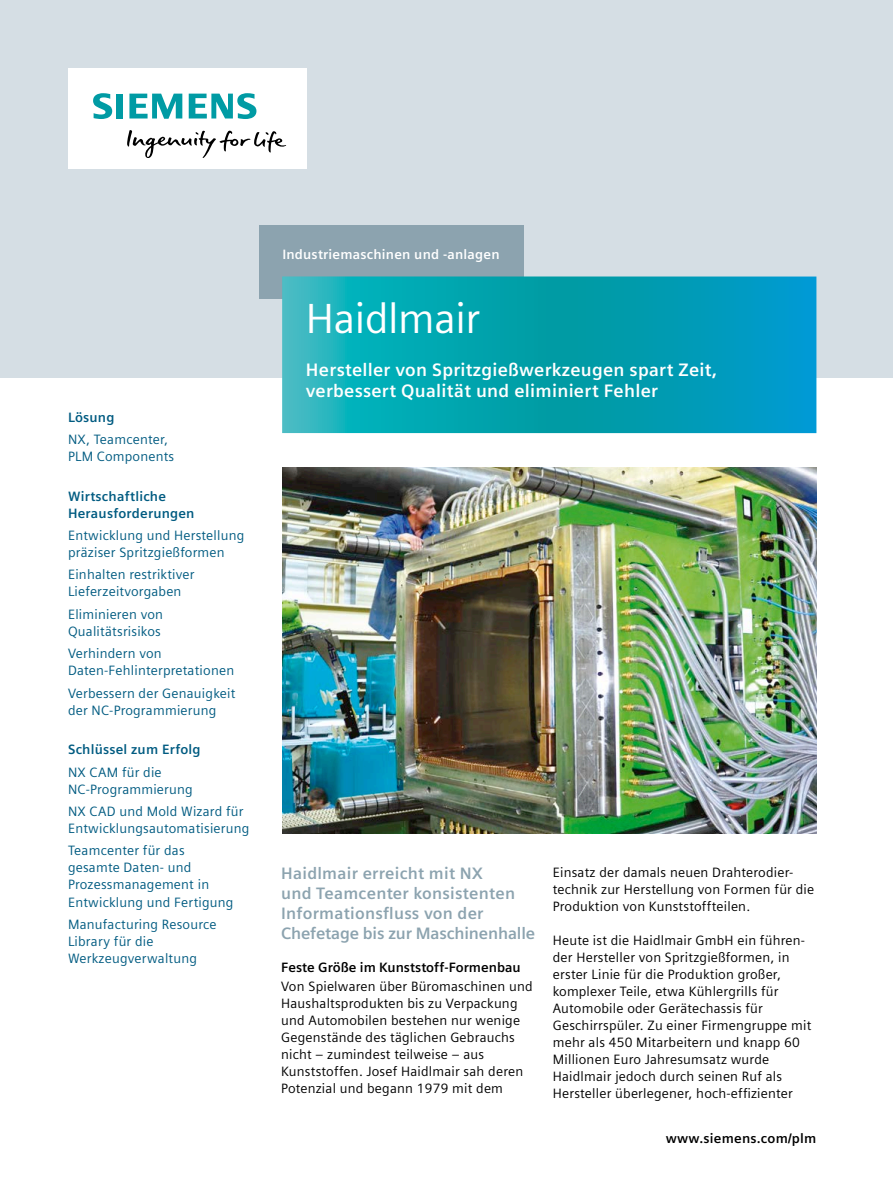
<style>
.page{position:relative;width:893px;height:1191px;background:#fff}
.page>*{position:absolute;margin:0;border:0;box-sizing:border-box;transform-origin:0 0}
.t1{font:42px "Siemens Sans Global";letter-spacing:-.01em;color:#fff}
.t2{font:700 18px/21.6px "Siemens Sans Global";letter-spacing:.015em;color:#fff}
.t3{font:700 16.5px/19.8px "Siemens Sans Global";letter-spacing:.015em;color:#8ca3af}
.t4{font:13.5px/17px "Siemens Sans Global";letter-spacing:.015em;color:#000}
.t5{font:13.5px/17px "Siemens Sans Global";letter-spacing:.015em;color:#005b81}
.t6{font:700 13.5px/17px "Siemens Sans Global";letter-spacing:.015em;color:#005b81}
.t7{font:700 13.5px "Siemens Sans Global";color:#000}
.t8{font:700 13.5px "Siemens Sans Global";letter-spacing:.015em;color:#fff}
</style>
<div class="page">
<div style="left:0;top:0;width:893px;height:377px;background:#d5dee4"></div>
<div style="left:68px;top:68px;width:238px;height:101px;background:#fff"></div>
<svg style="left:127px;top:130px;width:159px;height:28px"></svg>
<svg style="left:93px;top:93px;width:30px;height:26px"></svg>
<svg style="left:129px;top:94px;width:53px;height:25px"></svg>
<svg style="left:189px;top:93px;width:67px;height:26px"></svg>
<div style="left:259px;top:225px;width:264px;height:74px;background:#8ca3af"></div>
<svg style="left:282px;top:276px;width:534px;height:157px;background:#06a3b5"></svg>
<img style="left:282px;top:468px;width:534px;height:365px">
<p class="t6" style="left:68px;top:408px;width:48px">Lösung</p>
<p class="t5" style="left:68px;top:431px;width:108px">NX, Teamcenter,<br>PLM Components</p>
<p class="t6" style="left:68px;top:487px;width:128px">Wirtschaftliche<br>Herausforderungen</p>
<p class="t5" style="left:68px;top:527px;width:178px">Entwicklung und Herstellung präziser Spritzgießformen</p>
<p class="t5" style="left:68px;top:567px;width:128px">Einhalten restriktiver<br>Lieferzeitvorgaben</p>
<p class="t5" style="left:68px;top:606px;width:96px">Eliminieren von<br>Qualitätsrisikos</p>
<p class="t5" style="left:68px;top:645px;width:168px">Verhindern von<br>Daten-Fehlinterpretationen</p>
<p class="t5" style="left:68px;top:685px;width:169px">Verbessern der Genauigkeit der NC-Programmierung</p>
<p class="t6" style="left:68px;top:741px;width:134px">Schlüssel zum Erfolg</p>
<p class="t5" style="left:68px;top:764px;width:126px">NX CAM für die<br>NC-Programmierung</p>
<p class="t5" style="left:68px;top:803px;width:183px">NX CAD und Mold Wizard für<br>Entwicklungsautomatisierung</p>
<p class="t5" style="left:68px;top:843px;width:167px">Teamcenter für das gesamte Daten- und<br>Prozessmanagement in<br>Entwicklung und Fertigung</p>
<p class="t5" style="left:68px;top:916px;width:150px">Manufacturing Resource<br>Library für die<br>Werkzeugverwaltung</p>
<p class="t8" style="left:282px;top:246px;width:219px">Industriemaschinen und -anlagen</p>
<h1 class="t1" style="left:306px;top:287px;width:176px">Haidlmair</h1>
<h2 class="t2" style="left:306px;top:359px;width:413px">Hersteller von Spritzgießwerkzeugen spart Zeit, verbessert Qualität und eliminiert Fehler</h2>
<p class="t3" style="left:281px;top:863px;width:256px">Haidlmair erreicht mit NX<br>und Teamcenter konsistenten<br>Informationsfluss von der<br>Chefetage bis zur Maschinenhalle</p>
<p class="t7" style="left:281px;top:959px;width:241px">Feste Größe im Kunststoff-Formenbau</p>
<p class="t4" style="left:281px;top:978px;width:253px">Von Spielwaren über Büromaschinen und Haushaltsprodukten bis zu Verpackung und Automobilen bestehen nur wenige Gegenstände des täglichen Gebrauchs nicht – zumindest teilweise – aus Kunststoffen. Josef Haidlmair sah deren Potenzial und begann 1979 mit dem</p>
<p class="t4" style="left:553px;top:864px;width:263px">Einsatz der damals neuen Drahterodier&shy;technik zur Herstellung von Formen für die<br>Produktion von Kunststoffteilen.</p>
<p class="t4" style="left:553px;top:932px;width:260px">Heute ist die Haidlmair GmbH ein führen&shy;der Hersteller von Spritzgießformen, in erster Linie für die Produktion großer, komplexer Teile, etwa Kühlergrills für Automobile oder Gerätechassis für Geschirrspüler. Zu einer Firmengruppe mit mehr als 450 Mitarbeitern und knapp 60<br>Millionen Euro Jahresumsatz wurde Haidlmair jedoch durch seinen Ruf als Hersteller überlegener, hoch-effizienter</p>
<p class="t7" style="left:666px;top:1130px;width:152px">www.siemens.com/plm</p>
</div>
